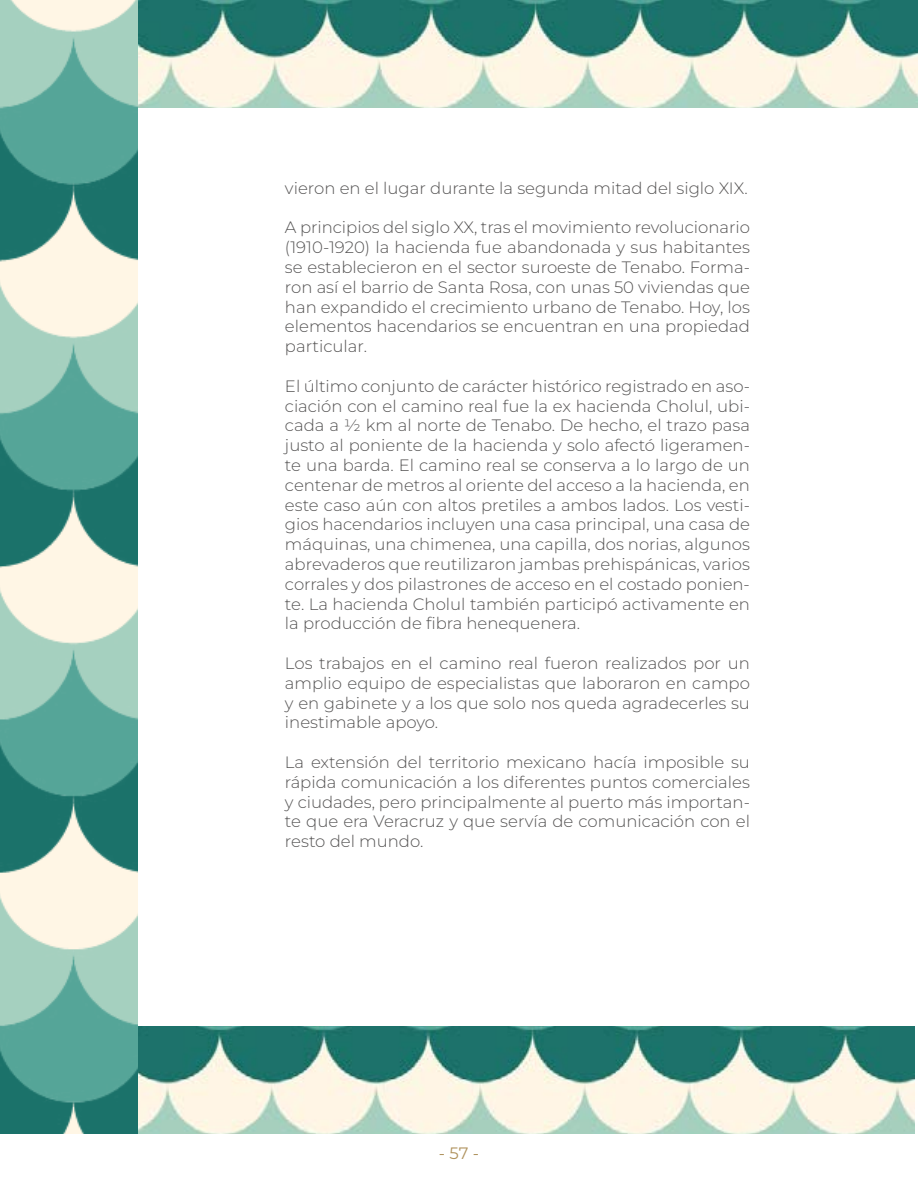
<style>
.page{position:relative;width:918px;height:1188px;background:#fff}
.page>*{position:absolute;margin:0;border:0;box-sizing:border-box;transform-origin:0 0}
.t1{font:16.5px/19.8px "Montserrat Light 2";color:#555454;text-align:justify}
.t2{font:300 16.5px "Montserrat";color:#555454}
.t3{font:16.5px "Montserrat";color:#b0935e}
</style>
<div class="page">
<img style="left:0;top:0;width:138px;height:1134px">
<img style="left:138px;top:1026px;width:777px;height:108px">
<img style="left:138px;top:0;width:780px;height:108px">
<p class="t1" style="left:285px;top:178px;width:464px">vieron en el lugar durante la segunda mitad del siglo XIX.</p>
<p class="t1" style="left:285px;top:217px;width:467px">A principios del siglo XX, tras el movimiento revolucionario (1910-1920) la hacienda fue abandonada y sus habitantes se establecieron en el sector suroeste de Tenabo. Forma&shy;ron así el barrio de Santa Rosa, con unas 50 viviendas que han expandido el crecimiento urbano de Tenabo. Hoy, los elementos hacendarios se encuentran en una propiedad particular.</p>
<p class="t1" style="left:285px;top:376px;width:467px">El último conjunto de carácter histórico registrado en aso&shy;ciación con el camino real fue la ex hacienda Cholul, ubi&shy;cada a ½ km al norte de Tenabo. De hecho, el trazo pasa justo al poniente de la hacienda y solo afectó ligeramen&shy;te una barda. El camino real se conserva a lo largo de un centenar de metros al oriente del acceso a la hacienda, en este caso aún con altos pretiles a ambos lados. Los vesti&shy;gios hacendarios incluyen una casa principal, una casa de máquinas, una chimenea, una capilla, dos norias, algunos abrevaderos que reutilizaron jambas prehispánicas, varios corrales y dos pilastrones de acceso en el costado ponien&shy;te. La hacienda Cholul también participó activamente en</p>
<p class="t2" style="left:285px;top:612px;width:297px">la producción de fibra henequenera.</p>
<p class="t1" style="left:285px;top:653px;width:467px">Los trabajos en el camino real fueron realizados por un amplio equipo de especialistas que laboraron en campo y en gabinete y a los que solo nos queda agradecerles su inestimable apoyo.</p>
<p class="t1" style="left:285px;top:752px;width:467px">La extensión del territorio mexicano hacía imposible su rápida comunicación a los diferentes puntos comerciales y ciudades, pero principalmente al puerto más importan&shy;te que era Veracruz y que servía de comunicación con el resto del mundo.</p>
<p class="t3" style="left:439px;top:1142px;width:42px">- 57 -</p>
</div>
